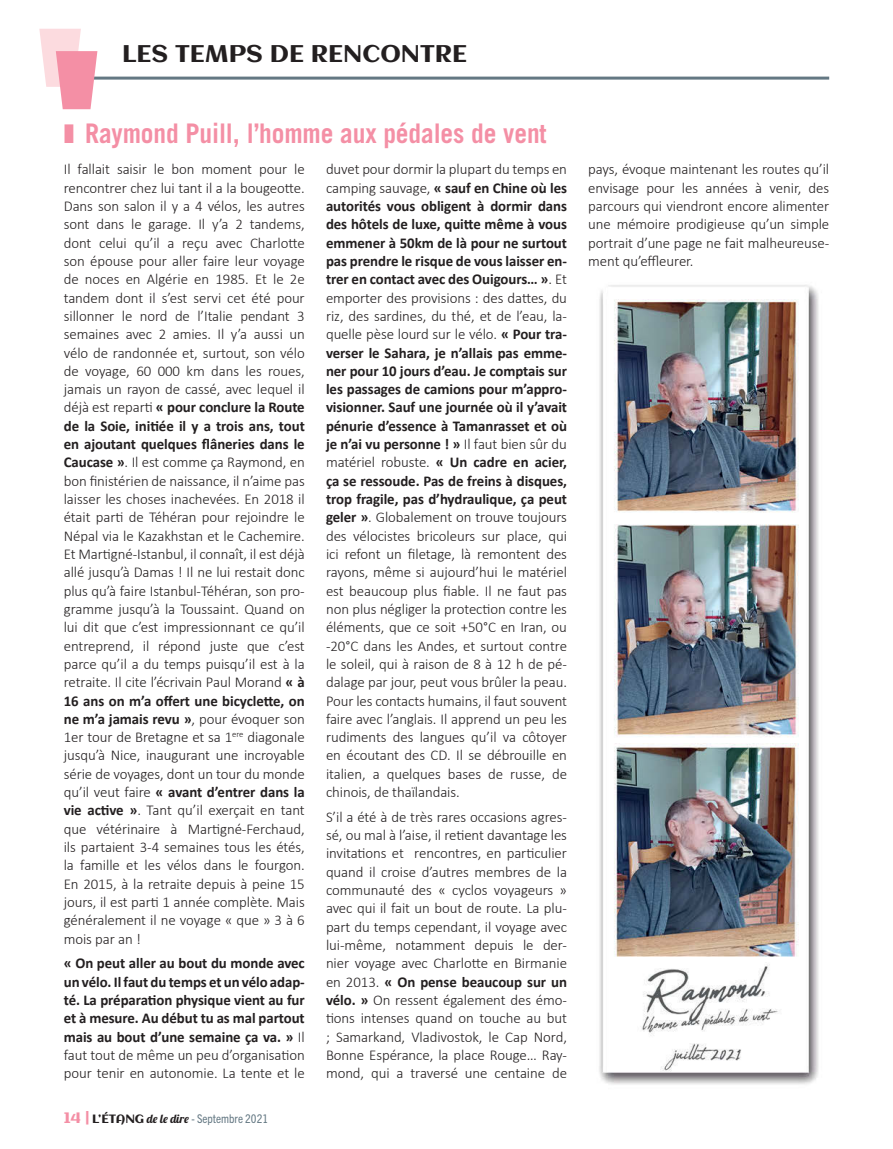
<style>
.page{position:relative;width:893px;height:1149px;background:#fff}
.page>*{position:absolute;margin:0;border:0;box-sizing:border-box;transform-origin:0 0}
.t1{font:700 27px "Trade Gothic";letter-spacing:-.005em;color:#f48fa5;scale:.94 1}
.t2{font:24px "Aclonica";color:#231f20}
.texte{font:300 15px/18.3px "Calibri";letter-spacing:-.005em;color:#231f20;text-align:justify}
.texte-2{font:700 15px/18.3px "Calibri";letter-spacing:-.005em;color:#231f20;text-align:justify}
.t3{font:condensed 12px "Trade Gothic Next LT Pro";color:#647883}
.s1{font-weight:700}
.s2{font-weight:300}
.s3{font-family:"Aclonica";font-stretch:normal;font-size:15px;color:#f48fa5}
.s4{font-family:"Aclonica";font-stretch:normal;color:#231f20}
.s5{font-family:"Lobster 1.4";font-stretch:normal;color:#231f20}
</style>
<div class="page">
<hr style="left:85px;top:77px;width:744px;height:3px;background:#647883">
<svg style="left:39px;top:29px;width:58px;height:80px"></svg>
<img style="left:599px;top:285px;width:220px;height:800px">
<h2 class="t2" style="left:122px;top:37px;width:347px">LES TEMPS DE RENCONTRE</h2>
<p class="t1" style="left:64px;top:117px;width:515px">❚ Raymond Puill, l’homme aux pédales de vent</p>
<p class="texte" style="left:64px;top:160px;width:243px">Il fallait saisir le bon moment pour le rencontrer chez lui tant il a la bougeotte.<br>Dans son salon il y a 4 vélos, les autres sont dans le garage. Il y’a 2 tandems, dont celui qu’il a reçu avec Charlotte son épouse pour aller faire leur voyage de noces en Algérie en 1985. Et le 2e tandem dont il s’est servi cet été pour sillonner le nord de l’Italie pendant 3 semaines avec 2 amies. Il y’a aussi un vélo de randonnée et, surtout, son vélo de voyage, 60 000 km dans les roues, jamais un rayon de cassé, avec lequel il déjà est reparti <span class="s1">« pour conclure la Route de la Soie, initiée il y a trois ans, tout en ajoutant quelques flâneries dans le Caucase »</span>. Il est comme ça Raymond, en bon finistérien de naissance, il n’aime pas laisser les choses inachevées. En 2018 il était parti de Téhéran pour rejoindre le Népal via le Kazakhstan et le Cachemire.<br>Et Martigné-Istanbul, il connaît, il est déjà allé jusqu’à Damas ! Il ne lui restait donc plus qu’à faire Istanbul-Téhéran, son pro&shy;gramme jusqu’à la Toussaint. Quand on lui dit que c’est impressionnant ce qu’il entreprend, il répond juste que c’est parce qu’il a du temps puisqu’il est à la retraite. Il cite l’écrivain Paul Morand <span class="s1">« à 16 ans on m’a offert une bicyclette, on ne m’a jamais revu »</span>, pour évoquer son 1er tour de Bretagne et sa 1<sup>ere</sup> diagonale jusqu’à Nice, inaugurant une incroyable série de voyages, dont un tour du monde qu’il veut faire <span class="s1">« avant d’entrer dans la vie active »</span>. Tant qu’il exerçait en tant que vétérinaire à Martigné-Ferchaud, ils partaient 3-4 semaines tous les étés, la famille et les vélos dans le fourgon.<br>En 2015, à la retraite depuis à peine 15 jours, il est parti 1 année complète. Mais généralement il ne voyage « que » 3 à 6 mois par an !</p>
<p class="texte-2" style="left:64px;top:953px;width:243px">« On peut aller au bout du monde avec un vélo. Il faut du temps et un vélo adap&shy;té. La préparation physique vient au fur et à mesure. Au début tu as mal partout mais au bout d’une semaine ça va. » <span class="s2">Il faut tout de même un peu d’organisation pour tenir en autonomie. La tente et le</span></p>
<p class="texte" style="left:326px;top:160px;width:243px">duvet pour dormir la plupart du temps en camping sauvage, <span class="s1">« sauf en Chine où les autorités vous obligent à dormir dans des hôtels de luxe, quitte même à vous emmener à 50km de là pour ne surtout pas prendre le risque de vous laisser en&shy;trer en contact avec des Ouigours… »</span>. Et emporter des provisions : des dattes, du riz, des sardines, du thé, et de l’eau, la&shy;quelle pèse lourd sur le vélo. <span class="s1">« Pour tra&shy;verser le Sahara, je n’allais pas emme&shy;ner pour 10 jours d’eau. Je comptais sur les passages de camions pour m’appro&shy;visionner. Sauf une journée où il y’avait pénurie d’essence à Tamanrasset et où je n’ai vu personne ! »</span> Il faut bien sûr du matériel robuste. <span class="s1">« Un cadre en acier, ça se ressoude. Pas de freins à disques, trop fragile, pas d’hydraulique, ça peut geler »</span>. Globalement on trouve toujours des vélocistes bricoleurs sur place, qui ici refont un filetage, là remontent des rayons, même si aujourd’hui le matériel est beaucoup plus fiable. Il ne faut pas non plus négliger la protection contre les éléments, que ce soit +50°C en Iran, ou -20°C dans les Andes, et surtout contre le soleil, qui à raison de 8 à 12 h de pé&shy;dalage par jour, peut vous brûler la peau.<br>Pour les contacts humains, il faut souvent faire avec l’anglais. Il apprend un peu les rudiments des langues qu’il va côtoyer en écoutant des CD. Il se débrouille en italien, a quelques bases de russe, de chinois, de thaïlandais.</p>
<p class="texte" style="left:326px;top:807px;width:243px">S’il a été à de très rares occasions agres&shy;sé, ou mal à l’aise, il retient davantage les invitations et rencontres, en particulier quand il croise d’autres membres de la communauté des « cyclos voyageurs » avec qui il fait un bout de route. La plu&shy;part du temps cependant, il voyage avec lui-même, notamment depuis le der&shy;nier voyage avec Charlotte en Birmanie en 2013. <span class="s1">« On pense beaucoup sur un vélo. »</span> On ressent également des émo&shy;tions intenses quand on touche au but ; Samarkand, Vladivostok, le Cap Nord, Bonne Espérance, la place Rouge… Ray&shy;mond, qui a traversé une centaine de</p>
<p class="t3" style="left:64px;top:1110px;width:206px"><span class="s3">14 |</span> <span class="s4">L’ÉTANG</span> <span class="s5">de le dire</span> - Septembre 2021</p>
<p class="texte" style="left:588px;top:160px;width:243px">pays, évoque maintenant les routes qu’il envisage pour les années à venir, des parcours qui viendront encore alimenter une mémoire prodigieuse qu’un simple portrait d’une page ne fait malheureuse&shy;ment qu’effleurer.</p>
</div>
